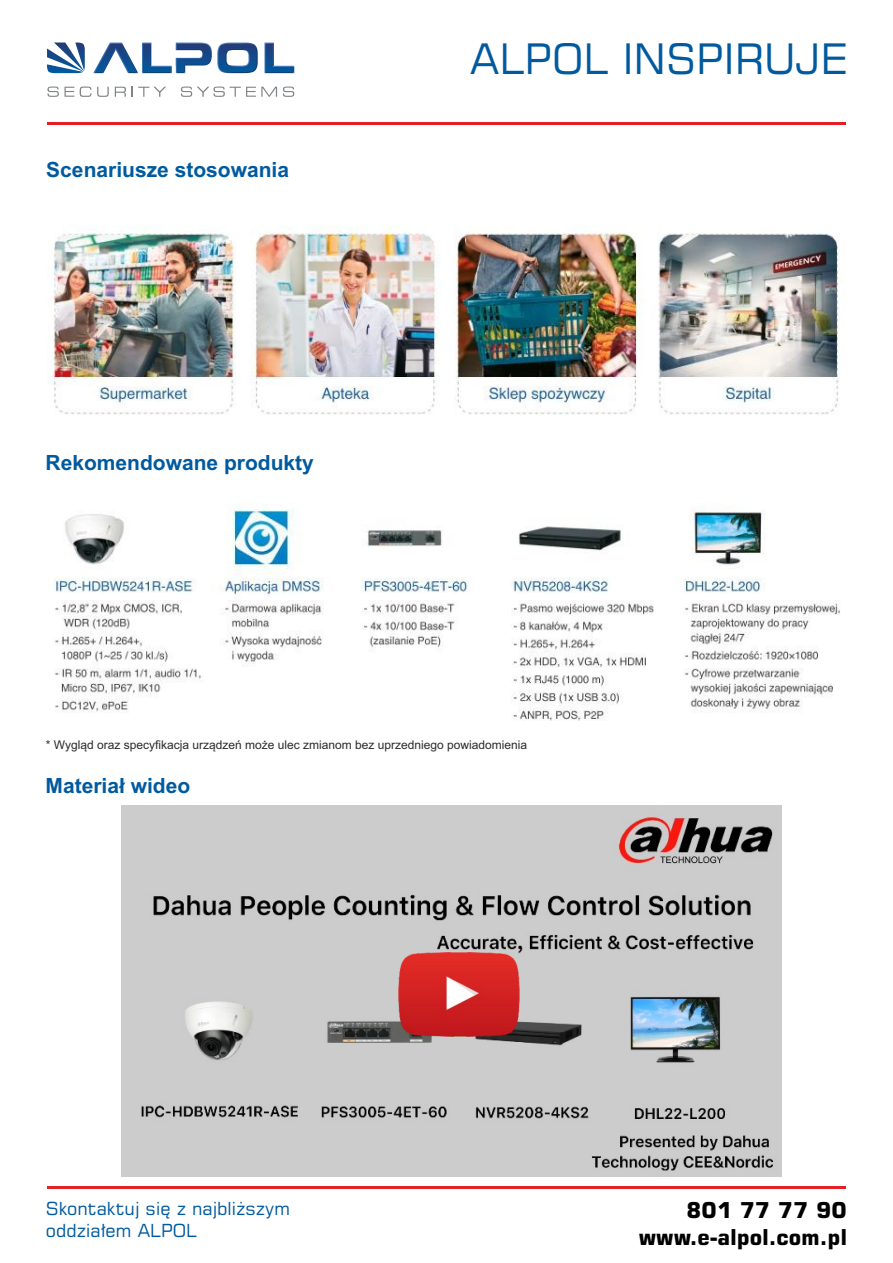
<style>
.page{position:relative;width:893px;height:1263px;background:#fff}
.page>*{position:absolute;margin:0;border:0;box-sizing:border-box;transform-origin:0 0}
.t1{font:42.15px "Square 721 EU";color:#005a9f}
.t2{font:700 21.9px/27.2px "Square 721 EU";color:#000;text-align:right}
.t3{font:700 21px "Arial";color:#005a9f}
.t4{font:18px/22.2px "Square 721 EU";color:#005a9f}
.t5{font:12px "Arial";color:#2b2a29}
</style>
<div class="page">
<svg style="left:265px;top:43px;width:29px;height:30px"></svg>
<svg style="left:93px;top:43px;width:165px;height:30px"></svg>
<svg style="left:47px;top:43px;width:38px;height:30px"></svg>
<svg style="left:47px;top:87px;width:12px;height:10px"></svg>
<svg style="left:65px;top:87px;width:9px;height:10px"></svg>
<svg style="left:80px;top:87px;width:11px;height:10px"></svg>
<svg style="left:97px;top:87px;width:12px;height:10px"></svg>
<svg style="left:115px;top:87px;width:11px;height:10px"></svg>
<svg style="left:132px;top:87px;width:34px;height:10px"></svg>
<svg style="left:181px;top:87px;width:96px;height:10px"></svg>
<svg style="left:283px;top:87px;width:11px;height:10px"></svg>
<hr style="left:47px;top:1186px;width:799px;height:3px;background:#e42127">
<hr style="left:47px;top:123px;width:799px;height:2px;background:#e31e24">
<img style="left:47px;top:227px;width:793px;height:188px">
<img style="left:54px;top:503px;width:786px;height:218px">
<img style="left:122px;top:806px;width:659px;height:370px">
<img style="left:396px;top:931px;width:126px;height:126px">
<h3 class="t3" style="left:46px;top:162px;width:244px">Scenariusze stosowania</h3>
<h3 class="t3" style="left:46px;top:454px;width:270px">Rekomendowane produkty</h3>
<h1 class="t1" style="left:470px;top:43px;width:379px">ALPOL INSPIRUJE</h1>
<p class="t5" style="left:46px;top:741px;width:483px">* Wygląd oraz specyfikacja urządzeń może ulec zmianom bez uprzedniego powiadomienia</p>
<h3 class="t3" style="left:46px;top:778px;width:146px">Materiał wideo</h3>
<h3 class="t4" style="left:46px;top:1199px;width:245px">Skontaktuj się z najbliższym oddziałem ALPOL</h3>
<h2 class="t2" style="left:639px;top:1198px;width:210px">801 77 77 90 www.e-alpol.com.pl</h2>
</div>
